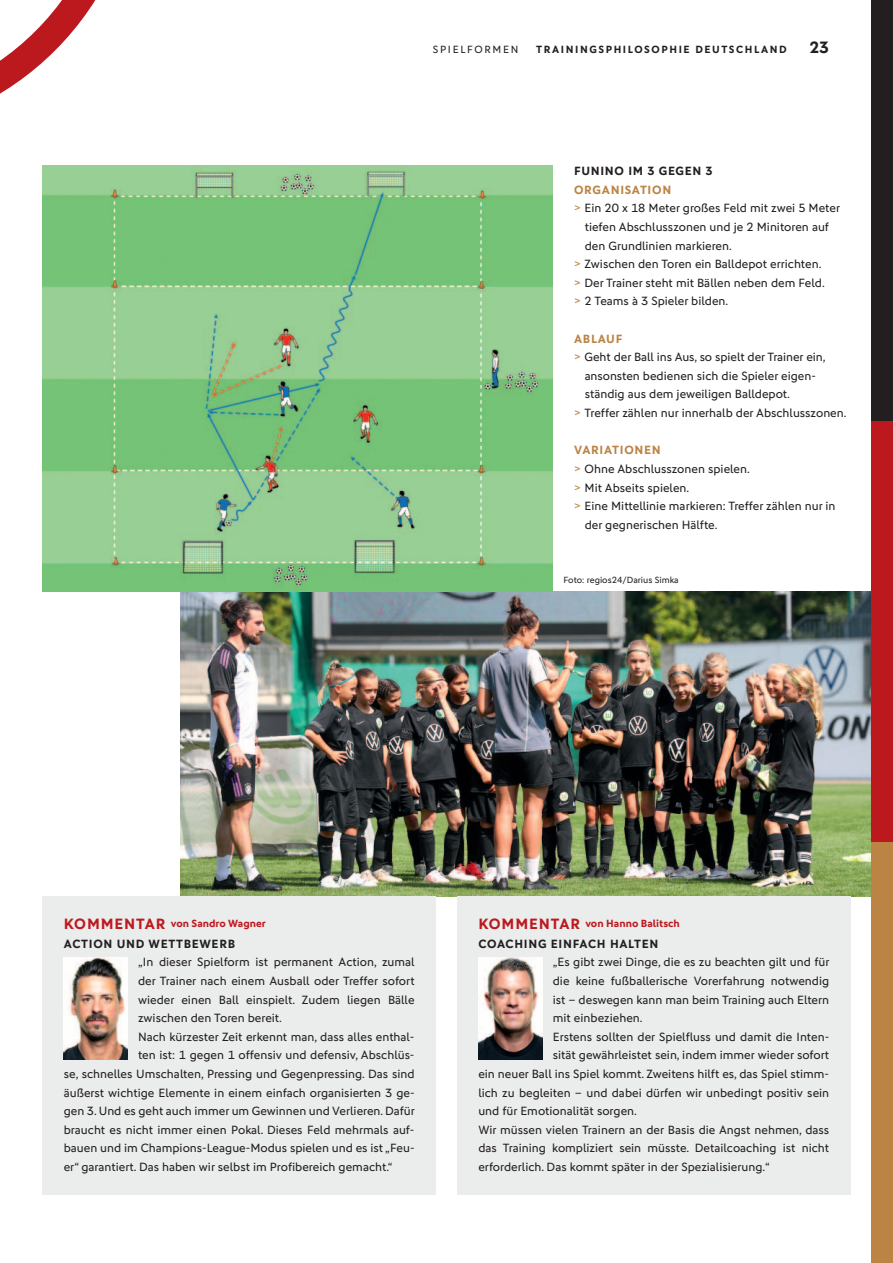
<style>
.page{position:relative;width:893px;height:1263px;background:#fff}
.page>*{position:absolute;margin:0;border:0;box-sizing:border-box;transform-origin:0 0}
.t1{font:700 16.5px "DFB Sans";color:#231f20}
.t2{font:12px "DFB Sans";color:#231f20}
.t3{font:700 12px "DFB Sans";letter-spacing:.06em;color:#231f20}
.t4{font:700 12px "DFB Sans";letter-spacing:.06em;color:#bb8445}
.t5{font:700 10.5px "DFB Sans";color:#bc191f}
.t6{font:700 10.5px "DFB Sans";letter-spacing:.15em;color:#231f20}
.t7{font:10.5px "DFB Sans";letter-spacing:.16em;color:#231f20}
.t8{font:9px "DFB Sans";color:#231f20}
.s1{font-family:"Libre Franklin";color:#bb8445}
.s2{font-size:15px}
</style>
<div class="page">
<img style="left:181px;top:591px;width:691px;height:305px">
<img style="left:43px;top:166px;width:510px;height:425px">
<div style="left:43px;top:896px;width:393px;height:299px;background:#ebecec"></div>
<img style="left:64px;top:958px;width:64px;height:101px">
<div style="left:457px;top:896px;width:393px;height:299px;background:#ebecec"></div>
<img style="left:479px;top:958px;width:63px;height:101px">
<svg style="left:0;top:0;width:96px;height:94px"></svg>
<div style="left:872px;top:0;width:21px;height:421px;background:#231f20"></div>
<div style="left:872px;top:421px;width:21px;height:421px;background:#bc191f"></div>
<div style="left:872px;top:842px;width:21px;height:421px;background:#bb8445"></div>
<p class="t7" style="left:433px;top:45px;width:87px">SPIELFORMEN</p>
<p class="t6" style="left:536px;top:45px;width:252px">TRAININGSPHILOSOPHIE DEUTSCHLAND</p>
<h1 class="t1" style="left:809px;top:41px;width:21px">23</h1>
<p class="t3" style="left:574px;top:167px;width:140px">FUNINO IM 3 GEGEN 3</p>
<p class="t4" style="left:574px;top:185px;width:99px">ORGANISATION</p>
<p class="t2" style="left:574px;top:204px;width:268px"><span class="s1">&gt;</span> Ein 20 x 18 Meter großes Feld mit zwei 5 Meter</p>
<p class="t2" style="left:585px;top:223px;width:246px">tiefen Abschlusszonen und je 2 Minitoren auf</p>
<p class="t2" style="left:585px;top:241px;width:149px">den Grundlinien markieren.</p>
<p class="t2" style="left:574px;top:260px;width:249px"><span class="s1">&gt;</span> Zwischen den Toren ein Balldepot errichten.</p>
<p class="t2" style="left:574px;top:278px;width:252px"><span class="s1">&gt;</span> Der Trainer steht mit Bällen neben dem Feld.</p>
<p class="t2" style="left:574px;top:297px;width:156px"><span class="s1">&gt;</span> 2 Teams à 3 Spieler bilden.</p>
<p class="t4" style="left:574px;top:334px;width:50px">ABLAUF</p>
<p class="t2" style="left:574px;top:353px;width:253px"><span class="s1">&gt;</span> Geht der Ball ins Aus, so spielt der Trainer ein,</p>
<p class="t2" style="left:585px;top:371px;width:233px">ansonsten bedienen sich die Spieler eigen -</p>
<p class="t2" style="left:585px;top:390px;width:207px">ständig aus dem jeweiligen Balldepot.</p>
<p class="t2" style="left:574px;top:409px;width:274px"><span class="s1">&gt;</span> Treffer zählen nur innerhalb der Abschluss zonen.</p>
<p class="t4" style="left:574px;top:446px;width:88px">VARIATIONEN</p>
<p class="t2" style="left:574px;top:464px;width:177px"><span class="s1">&gt;</span> Ohne Abschlusszonen spielen.</p>
<p class="t2" style="left:574px;top:483px;width:117px"><span class="s1">&gt;</span> Mit Abseits spielen.</p>
<p class="t2" style="left:574px;top:502px;width:263px"><span class="s1">&gt;</span> Eine Mittellinie markieren: Treffer zählen nur in</p>
<p class="t2" style="left:585px;top:520px;width:134px">der gegnerischen Hälfte.</p>
<p class="t8" style="left:563px;top:577px;width:117px">Foto: regios24/Darius Simka</p>
<p class="t5" style="left:64px;top:919px;width:203px"><span class="s2">KOMMENTAR</span> von Sandro Wagner</p>
<p class="t3" style="left:64px;top:939px;width:173px">ACTION UND WETTBEWERB</p>
<p class="t2" style="left:138px;top:958px;width:278px">„In dieser Spielform ist permanent Action, zumal</p>
<p class="t2" style="left:138px;top:976px;width:278px">der Trainer nach einem Ausball oder Treffer sofort</p>
<p class="t2" style="left:138px;top:995px;width:278px">wieder einen Ball einspielt. Zudem liegen Bälle</p>
<p class="t2" style="left:138px;top:1013px;width:145px">zwischen den Toren bereit.</p>
<p class="t2" style="left:138px;top:1032px;width:278px">Nach kürzester Zeit erkennt man, dass alles enthal-</p>
<p class="t2" style="left:138px;top:1051px;width:278px">ten ist: 1 gegen 1 offensiv und defensiv, Abschlüs-</p>
<p class="t2" style="left:64px;top:1069px;width:352px">se, schnelles Umschalten, Pressing und Gegenpressing. Das sind</p>
<p class="t2" style="left:64px;top:1088px;width:352px">äußerst wichtige Elemente in einem einfach organisierten 3 ge-</p>
<p class="t2" style="left:64px;top:1106px;width:353px">gen 3. Und es geht auch immer um Gewinnen und Verlieren. Dafür</p>
<p class="t2" style="left:64px;top:1125px;width:352px">braucht es nicht immer einen Pokal. Dieses Feld mehrmals auf-</p>
<p class="t2" style="left:64px;top:1144px;width:352px">bauen und im Champions-League-Modus spielen und es ist „Feu-</p>
<p class="t2" style="left:64px;top:1162px;width:330px">er“ garantiert. Das haben wir selbst im Profibereich gemacht.“</p>
<p class="t5" style="left:478px;top:919px;width:203px"><span class="s2">KOMMENTAR</span> von Hanno Balitsch</p>
<p class="t3" style="left:478px;top:939px;width:181px">COACHING EINFACH HALTEN</p>
<p class="t2" style="left:553px;top:958px;width:278px">„Es gibt zwei Dinge, die es zu beachten gilt und für</p>
<p class="t2" style="left:553px;top:976px;width:278px">die keine fußballerische Vorerfahrung notwendig</p>
<p class="t2" style="left:553px;top:995px;width:278px">ist – deswegen kann man beim Training auch Eltern</p>
<p class="t2" style="left:553px;top:1013px;width:91px">mit einbeziehen.</p>
<p class="t2" style="left:553px;top:1032px;width:278px">Erstens sollten der Spielfluss und damit die Inten -</p>
<p class="t2" style="left:553px;top:1051px;width:278px">sität gewährleistet sein, indem immer wieder sofort</p>
<p class="t2" style="left:478px;top:1069px;width:352px">ein neuer Ball ins Spiel kommt. Zweitens hilft es, das Spiel stimm-</p>
<p class="t2" style="left:478px;top:1088px;width:352px">lich zu begleiten – und dabei dürfen wir unbedingt positiv sein</p>
<p class="t2" style="left:478px;top:1106px;width:160px">und für Emotionalität sorgen.</p>
<p class="t2" style="left:478px;top:1125px;width:352px">Wir müssen vielen Trainern an der Basis die Angst nehmen, dass</p>
<p class="t2" style="left:478px;top:1144px;width:352px">das Training kompliziert sein müsste. Detailcoaching ist nicht</p>
<p class="t2" style="left:478px;top:1162px;width:293px">erforderlich. Das kommt später in der Spezialisierung.“</p>
</div>
